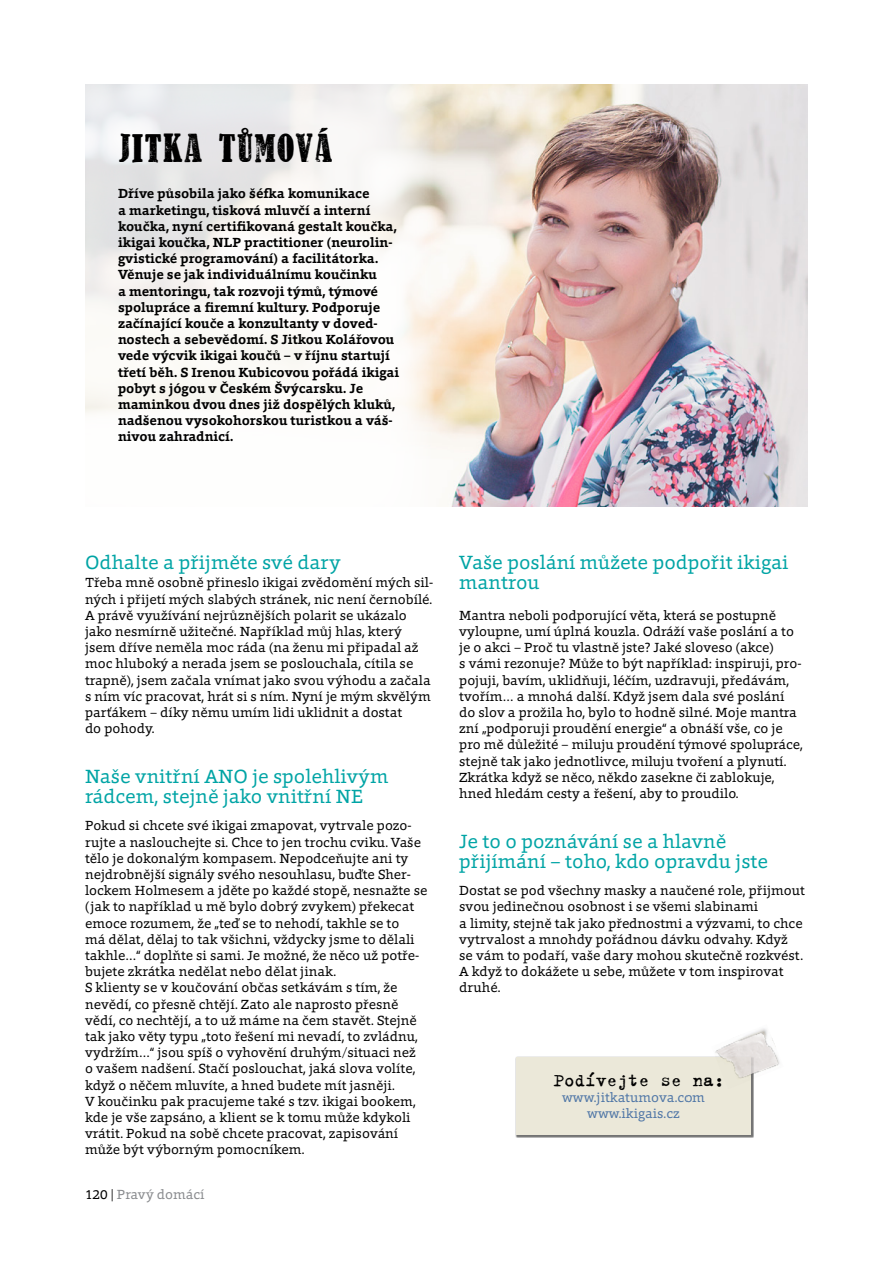
<style>
.page{position:relative;width:893px;height:1263px;background:#fff}
.page>*{position:absolute;margin:0;border:0;box-sizing:border-box;transform-origin:0 0}
.t1{font:40.5px "CZ Reprisestamp";color:#000}
.t2{font:19.5px/19.5px "Foro";color:#00a4a5}
.t3{font:19.5px "Trixie OT";color:#000}
.t4{font:13.5px/16.2px "Foro";color:#000}
.t5{font:700 13.5px/16.2px "Foro";color:#000}
.t6{font:13.5px/16.2px "Foro";color:#4f76a6;text-align:center}
.t7{font:13.5px "Foro";color:#888a8d}
.s1{color:#000}
</style>
<div class="page">
<div style="left:515px;top:1056px;width:239px;height:82px;background:#767676"></div>
<div style="left:516px;top:1057px;width:235px;height:78px;background:#ebe8d9"></div>
<img style="left:434px;top:85px;width:374px;height:421px">
<svg style="left:85px;top:84px;width:349px;height:363px;fill:#faf8f5"></svg>
<img style="left:711px;top:1028px;width:69px;height:61px">
<h1 class="t1" style="left:118px;top:127px;width:217px">JITKA TŮMOVÁ</h1>
<p class="t5" style="left:118px;top:185px;width:283px">Dříve působila jako šéfka komunikace<br>a marketingu, tisková mluvčí a interní koučka, nyní certifikovaná gestalt koučka, ikigai koučka, NLP practitioner (neurolin&shy;gvistické programování) a facilitátorka.<br>Věnuje se jak individuálnímu koučinku<br>a mentoringu, tak rozvoji týmů, týmové spolupráce a firemní kultury. Podporuje začínající kouče a konzultanty v doved&shy;nostech a sebevědomí. S Jitkou Kolářovou vede výcvik ikigai koučů – v říjnu startují třetí běh. S Irenou Kubicovou pořádá ikigai pobyt s jógou v Českém Švýcarsku. Je maminkou dvou dnes již dospělých kluků, nadšenou vysokohorskou turistkou a váš&shy;nivou zahradnicí.</p>
<h2 class="t2" style="left:85px;top:552px;width:257px">Odhalte a přijměte své dary</h2>
<p class="t4" style="left:85px;top:574px;width:350px">Třeba mně osobně přineslo ikigai zvědomění mých sil&shy;ných i přijetí mých slabých stránek, nic není černobílé.<br>A právě využívání nejrůznějších polarit se ukázalo jako nesmírně užitečné. Například můj hlas, který jsem dříve neměla moc ráda (na ženu mi připadal až moc hluboký a nerada jsem se poslouchala, cítila se trapně), jsem začala vnímat jako svou výhodu a začala s ním víc pracovat, hrát si s ním. Nyní je mým skvělým parťákem – díky němu umím lidi uklidnit a dostat<br>do pohody.</p>
<h2 class="t2" style="left:85px;top:767px;width:305px">Naše vnitřní ANO je spolehlivým rádcem, stejně jako vnitřní NE</h2>
<p class="t4" style="left:85px;top:817px;width:344px">Pokud si chcete své ikigai zmapovat, vytrvale pozo&shy;rujte a naslouchejte si. Chce to jen trochu cviku. Vaše tělo je dokonalým kompasem. Nepodceňujte ani ty nejdrobnější signály svého nesouhlasu, buďte Sher&shy;lockem Holmesem a jděte po každé stopě, nesnažte se (jak to například u mě bylo dobrý zvykem) překecat emoce rozumem, že „teď se to nehodí, takhle se to<br>má dělat, dělaj to tak všichni, vždycky jsme to dělali takhle…“ doplňte si sami. Je možné, že něco už potře&shy;bujete zkrátka nedělat nebo dělat jinak.<br>S klienty se v koučování občas setkávám s tím, že nevědí, co přesně chtějí. Zato ale naprosto přesně vědí, co nechtějí, a to už máme na čem stavět. Stejně tak jako věty typu „toto řešení mi nevadí, to zvládnu, vydržím…“ jsou spíš o vyhovění druhým/situaci než<br>o vašem nadšení. Stačí poslouchat, jaká slova volíte, když o něčem mluvíte, a hned budete mít jasněji.<br>V koučinku pak pracujeme také s tzv. ikigai bookem, kde je vše zapsáno, a klient se k tomu může kdykoli vrátit. Pokud na sobě chcete pracovat, zapisování může být výborným pomocníkem.</p>
<p class="t7" style="left:85px;top:1185px;width:121px"><span class="s1">120 |</span> Pravý domácí</p>
<h2 class="t2" style="left:459px;top:552px;width:331px">Vaše poslání můžete podpořit ikigai mantrou</h2>
<p class="t4" style="left:459px;top:607px;width:345px">Mantra neboli podporující věta, která se postupně vyloupne, umí úplná kouzla. Odráží vaše poslání a to je o akci – Proč tu vlastně jste? Jaké sloveso (akce)<br>s vámi rezonuje? Může to být například: inspiruji, pro&shy;pojuji, bavím, uklidňuji, léčím, uzdravuji, předávám, tvořím… a mnohá další. Když jsem dala své poslání do slov a prožila ho, bylo to hodně silné. Moje mantra zní „podporuji proudění energie“ a obnáší vše, co je pro mě důležité – miluju proudění týmové spolupráce, stejně tak jako jednotlivce, miluju tvoření a plynutí.<br>Zkrátka když se něco, někdo zasekne či zablokuje, hned hledám cesty a řešení, aby to proudilo.</p>
<h2 class="t2" style="left:459px;top:831px;width:310px">Je to o poznávání se a hlavně přijímání – toho, kdo opravdu jste</h2>
<p class="t4" style="left:459px;top:882px;width:347px">Dostat se pod všechny masky a naučené role, přijmout svou jedinečnou osobnost i se všemi slabinami<br>a limity, stejně tak jako přednostmi a výzvami, to chce vytrvalost a mnohdy pořádnou dávku odvahy. Když<br>se vám to podaří, vaše dary mohou skutečně rozkvést.<br>A když to dokážete u sebe, můžete v tom inspirovat druhé.</p>
<h2 class="t3" style="left:553px;top:1068px;width:173px">Podívejte se na:</h2>
<p class="t6" style="left:562px;top:1089px;width:144px">www.jitkatumova.com www.ikigais.cz</p>
</div>
